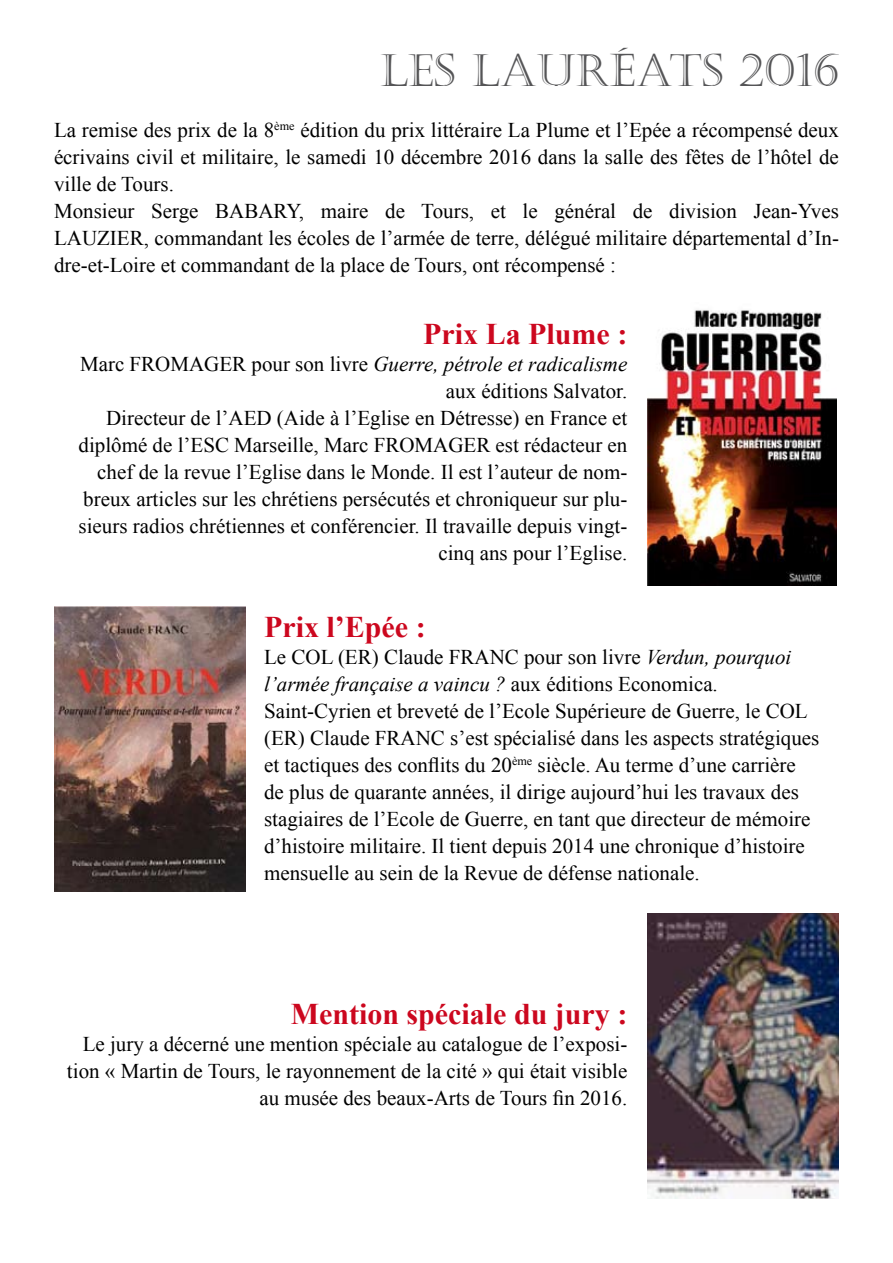
<style>
.page{position:relative;width:893px;height:1263px;background:#fff}
.page>*{position:absolute;margin:0;border:0;box-sizing:border-box;transform-origin:0 0}
.t1{font:45px "Castellar";color:#555557}
.t2{font:700 30px "Times New Roman";color:#cc071e}
.t3{font:21px/27px "Times New Roman";color:#000;text-align:right}
.s1{font-style:italic}
</style>
<div class="page">
<img style="left:648px;top:310px;width:188px;height:276px">
<img style="left:54px;top:606px;width:191px;height:285px">
<img style="left:648px;top:913px;width:191px;height:285px">
<h1 class="t1" style="left:380px;top:45px;width:461px">LES LAURÉATS 2016</h1>
<p class="t3" style="left:54px;top:116px;width:786px;text-align:left">La remise des prix de la 8<sup>ème</sup> édition du prix littéraire La Plume et l’Epée a récompensé deux écrivains civil et militaire, le samedi 10 décembre 2016 dans la salle des fêtes de l’hôtel de ville de Tours.<br>Monsieur Serge BABARY, maire de Tours, et le général de division Jean-Yves LAUZIER, commandant les écoles de l’armée de terre, délégué militaire départemental d’In&shy;dre-et-Loire et commandant de la place de Tours, ont récompensé :</p>
<h2 class="t2" style="left:423px;top:313px;width:206px">Prix La Plume :</h2>
<p class="t3" style="left:79px;top:350px;width:550px">Marc FROMAGER pour son livre <span class="s1">Guerre, pétrole et radicalisme </span>aux éditions Salvator.<br>Directeur de l’AED (Aide à l’Eglise en Détresse) en France et diplômé de l’ESC Marseille, Marc FROMAGER est rédacteur en chef de la revue l’Eglise dans le Monde. Il est l’auteur de nom&shy;breux articles sur les chrétiens persécutés et chroniqueur sur plu&shy;sieurs radios chrétiennes et conférencier. Il travaille depuis vingt&shy;cinq ans pour l’Eglise.</p>
<h2 class="t2" style="left:264px;top:606px;width:163px">Prix l’Epée :</h2>
<p class="t3" style="left:264px;top:643px;width:557px;text-align:left">Le COL (ER) Claude FRANC pour son livre <span class="s1">Verdun, pourquoi l’armée française a vaincu ?</span> aux éditions Economica.<br>Saint-Cyrien et breveté de l’Ecole Supérieure de Guerre, le COL (ER) Claude FRANC s’est spécialisé dans les aspects stratégiques et tactiques des conflits du 20<sup>ème</sup> siècle. Au terme d’une carrière de plus de quarante années, il dirige aujourd’hui les travaux des stagiaires de l’Ecole de Guerre, en tant que directeur de mémoire d’histoire militaire. Il tient depuis 2014 une chronique d’histoire mensuelle au sein de la Revue de défense nationale.</p>
<h2 class="t2" style="left:291px;top:993px;width:338px">Mention spéciale du jury :</h2>
<p class="t3" style="left:67px;top:1030px;width:562px">Le jury a décerné une mention spéciale au catalogue de l’exposi&shy;tion « Martin de Tours, le rayonnement de la cité » qui était visible au musée des beaux-Arts de Tours fin 2016.</p>
</div>
